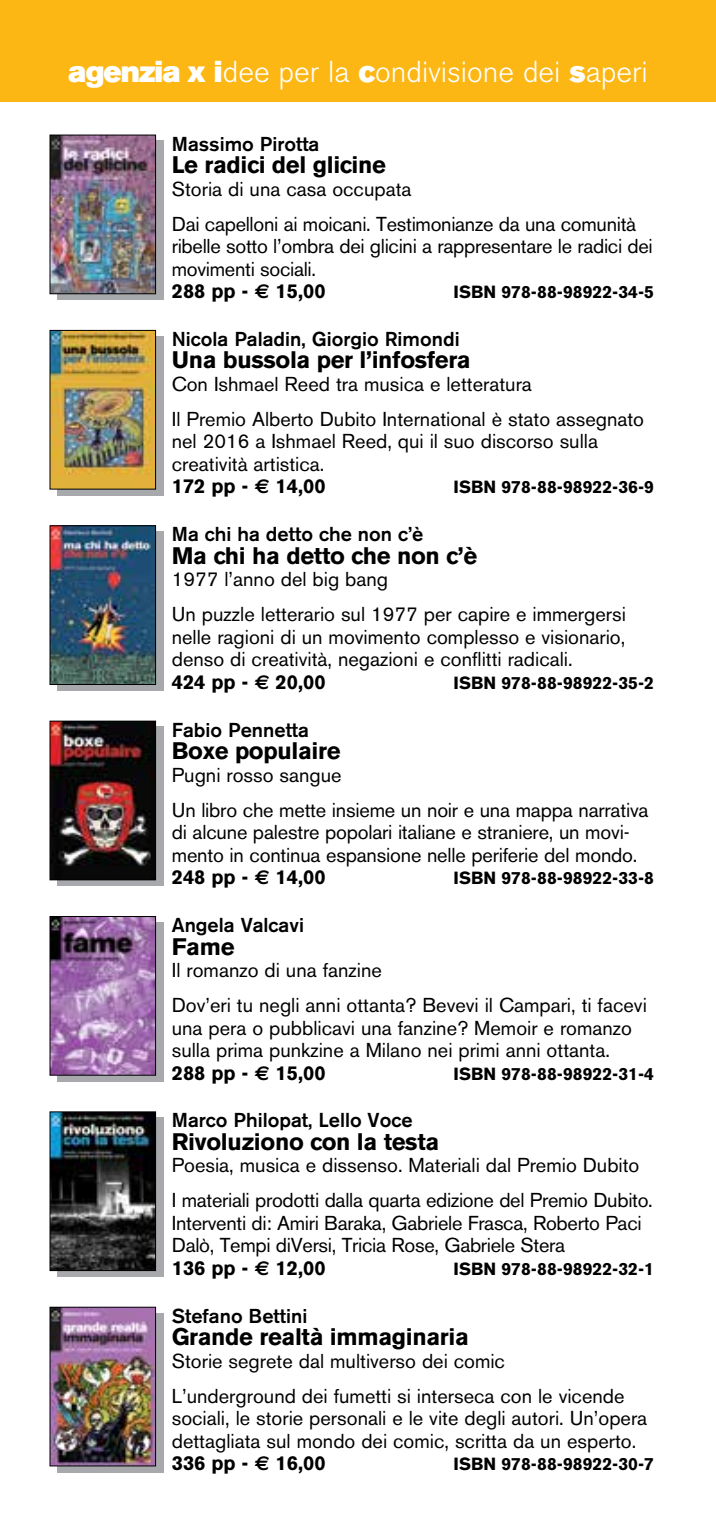
<style>
.page{position:relative;width:716px;height:1531px;background:#fff}
.page>*{position:absolute;margin:0;border:0;box-sizing:border-box;transform-origin:0 0}
.t1{font:300 30px "Akzidenz Grotesk BE";color:#fff}
.t2{font:700 23.75px "Akzidenz Grotesk BE";letter-spacing:-.015em;color:#000}
.t3{font:20px/22.5px "Akzidenz Grotesk BE";color:#000}
.t4{font:500 20px "Akzidenz Grotesk BE";color:#000}
.t5{font:700 17.5px "Akzidenz Grotesk BE";color:#000}
.s1{font-family:"Akzidenz Grotesk BE Super";font-weight:400}
.s2{font-weight:700}
.s3{font-family:"Euro Sans";font-weight:700}
</style>
<div class="page">
<div style="left:0;top:0;width:716px;height:101px;background:#fdb714"></div>
<div style="left:57px;top:727px;width:107px;height:159px;background:linear-gradient(to right,#a7a9ac,#a7a9ac)"></div>
<img style="left:52px;top:723px;width:102px;height:155px">
<div style="left:50px;top:721px;width:106px;height:159px;border:1px solid #000"></div>
<div style="left:57px;top:336px;width:107px;height:159px;background:linear-gradient(to right,#a7a9ac,#a7a9ac)"></div>
<img style="left:52px;top:332px;width:102px;height:155px">
<div style="left:50px;top:330px;width:106px;height:159px;border:1px solid #000"></div>
<div style="left:57px;top:531px;width:107px;height:160px;background:#a7a9ac"></div>
<img style="left:52px;top:527px;width:102px;height:156px">
<div style="left:50px;top:525px;width:106px;height:160px;border:1px solid #000"></div>
<div style="left:57px;top:141px;width:107px;height:159px;background:linear-gradient(to right,#a7a9ac,#a7a9ac)"></div>
<img style="left:52px;top:137px;width:102px;height:155px">
<div style="left:50px;top:135px;width:106px;height:159px;border:1px solid #000"></div>
<div style="left:57px;top:1313px;width:107px;height:159px;background:linear-gradient(to right,#a7a9ac,#a7a9ac)"></div>
<img style="left:52px;top:1309px;width:102px;height:155px">
<div style="left:50px;top:1307px;width:106px;height:159px;border:1px solid #000"></div>
<div style="left:57px;top:922px;width:107px;height:159px;background:linear-gradient(to right,#a7a9ac,#a7a9ac)"></div>
<img style="left:52px;top:918px;width:102px;height:155px">
<div style="left:50px;top:916px;width:106px;height:159px;border:1px solid #000"></div>
<div style="left:57px;top:1117px;width:107px;height:160px;background:linear-gradient(to right,#a1a3a6,#a3a5a8)"></div>
<img style="left:52px;top:1113px;width:102px;height:156px">
<div style="left:50px;top:1111px;width:106px;height:160px;border:1px solid #000"></div>
<h1 class="t1" style="left:68px;top:55px;width:581px"><span class="s1">agenzia x i</span>dee per la <span class="s1">c</span>ondivisione dei <span class="s1">s</span>aperi</h1>
<p class="t4" style="left:172px;top:131px;width:149px">Massimo Pirotta</p>
<p class="t2" style="left:172px;top:151px;width:216px">Le radici del glicine</p>
<p class="t3" style="left:172px;top:171px;width:466px;line-height:35px">Storia di una casa occupata<br>Dai capelloni ai moicani. Testimonianze da una comunità</p>
<p class="t3" style="left:172px;top:235px;width:482px">ribelle sotto l’ombra dei glicini a rappresentare le radici dei movimenti sociali.<br><span class="s2">288 pp -</span> <span class="s3">E</span> <span class="s2">15,00</span></p>
<p class="t5" style="left:453px;top:282px;width:202px">ISBN 978-88-98922-34-5</p>
<p class="t4" style="left:172px;top:327px;width:289px">Nicola Paladin, Giorgio Rimondi</p>
<p class="t2" style="left:172px;top:346px;width:300px">Una bussola per l’infosfera</p>
<p class="t3" style="left:172px;top:366px;width:474px;line-height:35px">Con Ishmael Reed tra musica e letteratura<br>Il Premio Alberto Dubito International è stato assegnato</p>
<p class="t3" style="left:172px;top:430px;width:428px">nel 2016 a Ishmael Reed, qui il suo discorso sulla creatività artistica.<br><span class="s2">172 pp -</span> <span class="s3">E</span> <span class="s2">14,00</span></p>
<p class="t5" style="left:453px;top:477px;width:202px">ISBN 978-88-98922-36-9</p>
<p class="t4" style="left:172px;top:522px;width:253px">Ma chi ha detto che non c’è</p>
<p class="t2" style="left:172px;top:542px;width:307px">Ma chi ha detto che non c’è</p>
<p class="t3" style="left:172px;top:562px;width:455px;line-height:35px">1977 l’anno del big bang<br>Un puzzle letterario sul 1977 per capire e immergersi</p>
<p class="t3" style="left:172px;top:625px;width:455px">nelle ragioni di un movimento complesso e visionario, denso di creatività, negazioni e conflitti radicali.<br><span class="s2">424 pp -</span> <span class="s3">E</span> <span class="s2">20,00</span></p>
<p class="t5" style="left:453px;top:672px;width:202px">ISBN 978-88-98922-35-2</p>
<p class="t4" style="left:172px;top:717px;width:139px">Fabio Pennetta</p>
<p class="t2" style="left:172px;top:737px;width:170px">Boxe populaire</p>
<p class="t3" style="left:172px;top:757px;width:478px;line-height:35px">Pugni rosso sangue<br>Un libro che mette insieme un noir e una mappa narrativa</p>
<p class="t3" style="left:172px;top:821px;width:467px">di alcune palestre popolari italiane e straniere, un movi&shy;mento in continua espansione nelle periferie del mondo.<br><span class="s2">248 pp -</span> <span class="s3">E</span> <span class="s2">14,00</span></p>
<p class="t5" style="left:453px;top:868px;width:202px">ISBN 978-88-98922-33-8</p>
<p class="t4" style="left:172px;top:913px;width:134px">Angela Valcavi</p>
<p class="t2" style="left:172px;top:932px;width:64px">Fame</p>
<p class="t3" style="left:172px;top:952px;width:476px;line-height:35px">Il romanzo di una fanzine<br>Dov’eri tu negli anni ottanta? Bevevi il Campari, ti facevi</p>
<p class="t3" style="left:172px;top:1016px;width:462px">una pera o pubblicavi una fanzine? Memoir e romanzo sulla prima punkzine a Milano nei primi anni ottanta.<br><span class="s2">288 pp -</span> <span class="s3">E</span> <span class="s2">15,00</span></p>
<p class="t5" style="left:453px;top:1063px;width:202px">ISBN 978-88-98922-31-4</p>
<p class="t4" style="left:172px;top:1108px;width:242px">Marco Philopat, Lello Voce</p>
<p class="t2" style="left:172px;top:1128px;width:269px">Rivoluziono con la testa</p>
<p class="t3" style="left:172px;top:1148px;width:482px;line-height:35px">Poesia, musica e dissenso. Materiali dal Premio Dubito<br>I materiali prodotti dalla quarta edizione del Premio Dubito.</p>
<p class="t3" style="left:172px;top:1211px;width:471px">Interventi di: Amiri Baraka, Gabriele Frasca, Roberto Paci<br>Dalò, Tempi diVersi, Tricia Rose, Gabriele Stera<br><span class="s2">136 pp -</span> <span class="s3">E</span> <span class="s2">12,00</span></p>
<p class="t5" style="left:453px;top:1258px;width:202px">ISBN 978-88-98922-32-1</p>
<p class="t4" style="left:172px;top:1303px;width:137px">Stefano Bettini</p>
<p class="t2" style="left:172px;top:1323px;width:298px">Grande realtà immaginaria</p>
<p class="t3" style="left:172px;top:1343px;width:454px;line-height:35px">Storie segrete dal multiverso dei comic<br>L’underground dei fumetti si interseca con le vicende</p>
<p class="t3" style="left:172px;top:1407px;width:477px">sociali, le storie personali e le vite degli autori. Un’opera dettagliata sul mondo dei comic, scritta da un esperto.<br><span class="s2">336 pp -</span> <span class="s3">E</span> <span class="s2">16,00</span></p>
<p class="t5" style="left:453px;top:1454px;width:202px">ISBN 978-88-98922-30-7</p>
</div>
